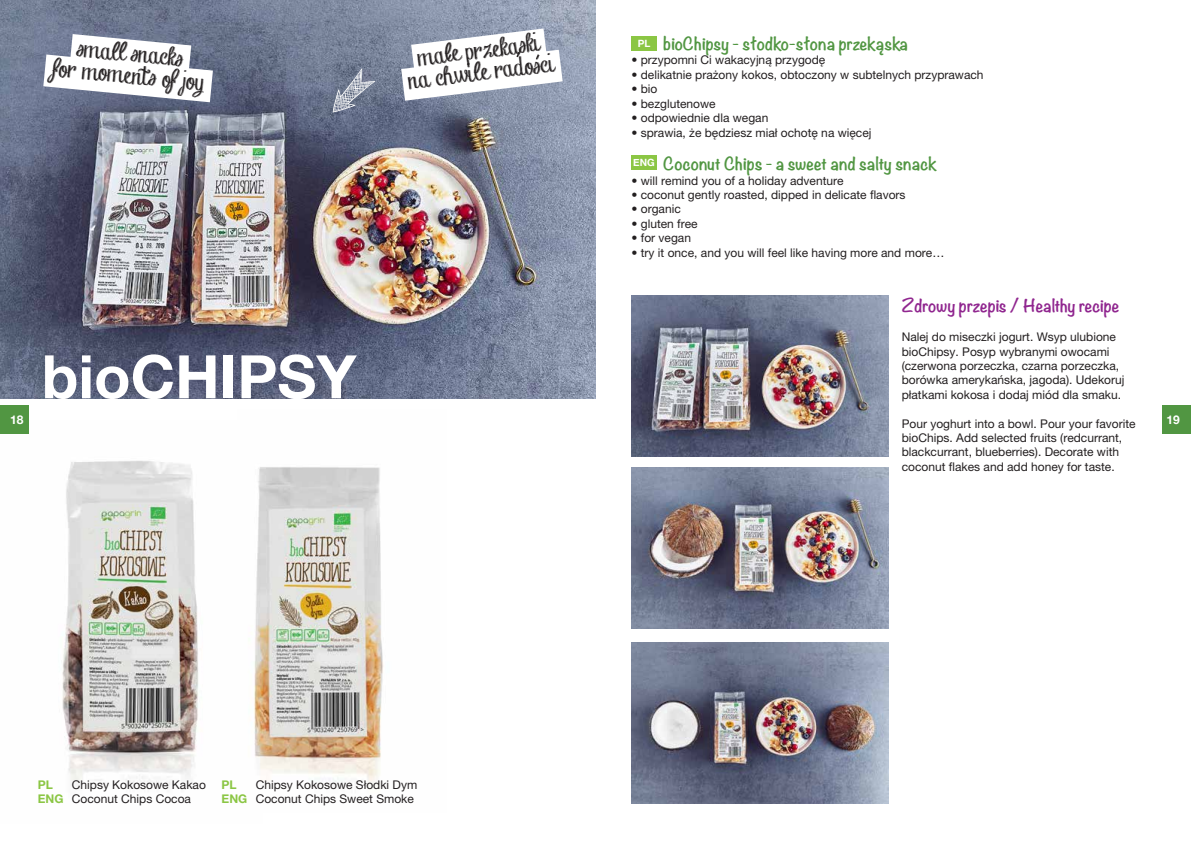
<style>
.page{position:relative;width:1191px;height:842px;background:#fff}
.page>*{position:absolute;margin:0;border:0;box-sizing:border-box;transform-origin:0 0}
.t1{font:700 60px "Helvetica Neue";color:#fff}
.t2{font:23.9px/22px "Chalk hand lettering shaded demo";color:#231f20;text-align:center}
.t3{font:700 16px "Noteworthy";color:#519642}
.t4{font:700 16px "Noteworthy";color:#90268f}
.t5{font:12px/14.4px "Helvetica Neue LT Pro";color:#231f20}
.t6{font:700 12px "Helvetica Neue LT Pro";color:#8bc644}
.t7{font:700 12px "Helvetica Neue";color:#fff}
.t8{font:700 10px "Helvetica Neue";color:#fff}
.s1{font-weight:700;color:#8bc644}
</style>
<div class="page">
<img style="left:28px;top:421px;width:170px;height:365px">
<img style="left:254px;top:467px;width:129px;height:320px">
<img style="left:0;top:0;width:595px;height:398px">
<div style="left:0;top:405px;width:28px;height:29px;background:#519642"></div>
<div style="left:1162px;top:405px;width:29px;height:29px;background:#519642"></div>
<svg style="left:333px;top:68px;width:42px;height:44px;background:#858ea0"></svg>
<svg style="left:43px;top:34px;width:170px;height:68px"></svg>
<svg style="left:401px;top:29px;width:161px;height:72px"></svg>
<div style="left:631px;top:36px;width:25px;height:15px;background:#8bc644"></div>
<div style="left:631px;top:155px;width:25px;height:15px;background:#8bc644"></div>
<img style="left:631px;top:296px;width:257px;height:161px">
<img style="left:631px;top:467px;width:257px;height:162px">
<img style="left:631px;top:642px;width:257px;height:162px">
<h2 class="t2" style="left:56px;top:36px;width:153px;rotate:5deg">small snacks<br>for moments of joy</h2>
<h2 class="t2" style="left:405px;top:49px;width:148px;rotate:-7deg">male przekaski na chwile radosci</h2>
<p class="t8" style="left:638px;top:36px;width:14px">PL</p>
<h3 class="t3" style="left:663px;top:29px;width:246px">bioChipsy - słodko-słona przekąska</h3>
<p class="t5" style="left:631px;top:53px;width:195px">• przypomni Ci wakacyjną przygodę</p>
<p class="t5" style="left:631px;top:67px;width:353px">• delikatnie prażony kokos, obtoczony w subtelnych przyprawach</p>
<p class="t5" style="left:631px;top:82px;width:28px">• bio</p>
<p class="t5" style="left:631px;top:96px;width:86px">• bezglutenowe</p>
<p class="t5" style="left:631px;top:110px;width:138px">• odpowiednie dla wegan</p>
<p class="t5" style="left:631px;top:125px;width:241px">• sprawia, że będziesz miał ochotę na więcej</p>
<h3 class="t3" style="left:663px;top:149px;width:275px">Coconut Chips - a sweet and salty snack</h3>
<p class="t5" style="left:631px;top:173px;width:214px">• will remind you of a holiday adventure</p>
<p class="t5" style="left:631px;top:187px;width:276px">• coconut gently roasted, dipped in delicate flavors</p>
<p class="t5" style="left:631px;top:202px;width:51px">• organic</p>
<p class="t5" style="left:631px;top:216px;width:68px">• gluten free</p>
<p class="t5" style="left:631px;top:230px;width:61px">• for vegan</p>
<p class="t5" style="left:631px;top:245px;width:314px">• try it once, and you will feel like having more and more…</p>
<p class="t8" style="left:633px;top:155px;width:23px">ENG</p>
<h3 class="t4" style="left:901px;top:292px;width:219px">Zdrowy przepis / Healthy recipe</h3>
<p class="t5" style="left:901px;top:330px;width:224px">Nalej do miseczki jogurt. Wsyp ulubione bioChipsy. Posyp wybranymi owocami (czerwona porzeczka, czarna porzeczka, borówka amerykańska, jagoda). Udekoruj płatkami kokosa i dodaj miód dla smaku.</p>
<p class="t5" style="left:901px;top:416px;width:235px">Pour yoghurt into a bowl. Pour your favorite bioChips. Add selected fruits (redcurrant, blackcurrant, blueberries). Decorate with coconut flakes and add honey for taste.</p>
<h1 class="t1" style="left:42px;top:330px;width:316px">bioCHIPSY</h1>
<p class="t7" style="left:10px;top:410px;width:15px">18</p>
<p class="t7" style="left:1166px;top:410px;width:15px">19</p>
<p class="t5" style="left:38px;top:777px;width:170px;text-indent:34px">Chipsy Kokosowe Kakao<br><span class="s1">ENG</span> Coconut Chips Cocoa</p>
<p class="t6" style="left:222px;top:777px;width:17px">PL</p>
<p class="t5" style="left:222px;top:777px;width:197px;text-align:right">Chipsy Kokosowe Słodki Dym<br><span class="s1">ENG</span> Coconut Chips Sweet Smoke</p>
<p class="t6" style="left:38px;top:777px;width:17px">PL</p>
</div>
